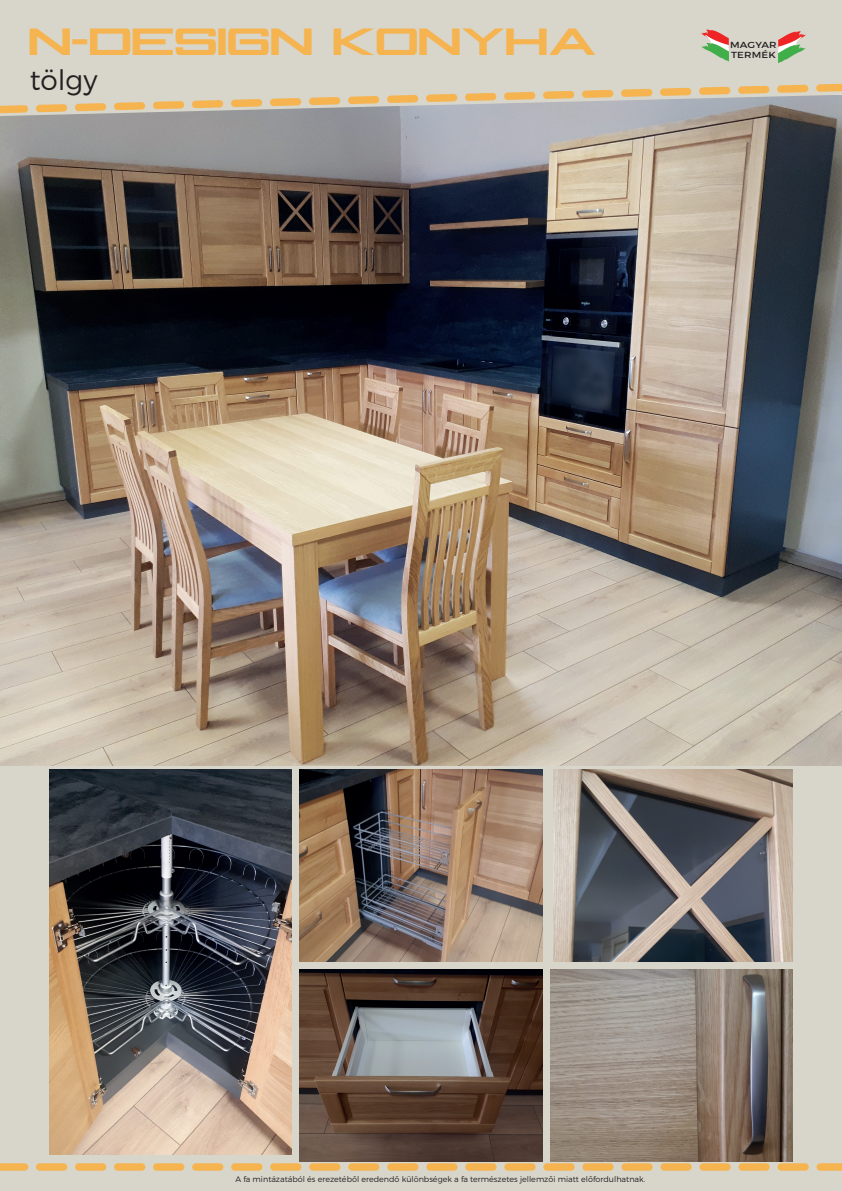
<style>
.page{position:relative;width:842px;height:1191px;background:#fff}
.page>*{position:absolute;margin:0;border:0;box-sizing:border-box;transform-origin:0 0}
.t1{font:37px "Be A Pro";color:#f5b44f;scale:.73 1}
.t2{font:300 28px "Montserrat";color:#231f20}
.t3{font:8.8px/9.6px "Montserrat";letter-spacing:.01em;color:#231f20;scale:1.18 1}
.t4{font:300 8px "Montserrat";color:#231f20}
</style>
<div class="page">
<div style="left:0;top:751px;width:842px;height:440px;background:#d8d5cb"></div>
<img style="left:0;top:116px;width:842px;height:649px">
<svg style="left:0;top:0;width:842px;height:116px;background:#d2d0c7"></svg>
<svg style="left:0;top:105px;width:28px;height:8px"></svg>
<svg style="left:36px;top:104px;width:31px;height:8px"></svg>
<svg style="left:75px;top:103px;width:31px;height:8px"></svg>
<svg style="left:114px;top:102px;width:31px;height:8px"></svg>
<svg style="left:153px;top:101px;width:31px;height:8px"></svg>
<svg style="left:192px;top:100px;width:31px;height:8px"></svg>
<svg style="left:231px;top:99px;width:31px;height:8px"></svg>
<svg style="left:270px;top:98px;width:31px;height:8px"></svg>
<svg style="left:309px;top:97px;width:31px;height:8px"></svg>
<svg style="left:348px;top:96px;width:31px;height:8px"></svg>
<svg style="left:387px;top:95px;width:31px;height:8px"></svg>
<svg style="left:426px;top:94px;width:31px;height:8px"></svg>
<svg style="left:465px;top:93px;width:31px;height:8px"></svg>
<svg style="left:504px;top:92px;width:31px;height:8px"></svg>
<svg style="left:543px;top:91px;width:31px;height:8px"></svg>
<svg style="left:582px;top:90px;width:31px;height:8px"></svg>
<svg style="left:621px;top:89px;width:31px;height:8px"></svg>
<svg style="left:660px;top:88px;width:31px;height:8px"></svg>
<svg style="left:699px;top:87px;width:31px;height:8px"></svg>
<svg style="left:738px;top:86px;width:31px;height:8px"></svg>
<svg style="left:777px;top:85px;width:31px;height:8px"></svg>
<svg style="left:816px;top:84px;width:26px;height:8px"></svg>
<svg style="left:701px;top:29px;width:28px;height:33px"></svg>
<svg style="left:778px;top:31px;width:28px;height:32px"></svg>
<img style="left:300px;top:769px;width:242px;height:192px">
<img style="left:49px;top:769px;width:242px;height:386px">
<img style="left:554px;top:769px;width:239px;height:192px">
<img style="left:300px;top:969px;width:242px;height:192px">
<img style="left:551px;top:969px;width:242px;height:192px">
<svg style="left:0;top:1163px;width:28px;height:7px"></svg>
<div style="left:36px;top:1163px;width:31px;height:7px;background:#f5b44f;border-radius:4px"></div>
<div style="left:75px;top:1163px;width:31px;height:7px;background:#f5b44f;border-radius:4px"></div>
<div style="left:114px;top:1163px;width:31px;height:7px;background:#f5b44f;border-radius:4px"></div>
<div style="left:153px;top:1163px;width:31px;height:7px;background:#f5b44f;border-radius:4px"></div>
<div style="left:192px;top:1163px;width:31px;height:7px;background:#f5b44f;border-radius:4px"></div>
<div style="left:231px;top:1163px;width:31px;height:7px;background:#f5b44f;border-radius:4px"></div>
<div style="left:270px;top:1163px;width:31px;height:7px;background:#f5b44f;border-radius:4px"></div>
<div style="left:309px;top:1163px;width:31px;height:7px;background:#f5b44f;border-radius:4px"></div>
<div style="left:348px;top:1163px;width:31px;height:7px;background:#f5b44f;border-radius:4px"></div>
<div style="left:387px;top:1163px;width:31px;height:7px;background:#f5b44f;border-radius:4px"></div>
<div style="left:426px;top:1163px;width:31px;height:7px;background:#f5b44f;border-radius:4px"></div>
<div style="left:465px;top:1163px;width:32px;height:7px;background:#f5b44f;border-radius:4px"></div>
<div style="left:504px;top:1163px;width:32px;height:7px;background:#f5b44f;border-radius:4px"></div>
<div style="left:543px;top:1163px;width:32px;height:7px;background:#f5b44f;border-radius:4px"></div>
<div style="left:582px;top:1163px;width:32px;height:7px;background:#f5b44f;border-radius:4px"></div>
<div style="left:621px;top:1163px;width:32px;height:7px;background:#f5b44f;border-radius:4px"></div>
<div style="left:660px;top:1163px;width:32px;height:7px;background:#f5b44f;border-radius:4px"></div>
<div style="left:699px;top:1163px;width:32px;height:7px;background:#f5b44f;border-radius:4px"></div>
<div style="left:738px;top:1163px;width:32px;height:7px;background:#f5b44f;border-radius:4px"></div>
<div style="left:777px;top:1163px;width:32px;height:7px;background:#f5b44f;border-radius:4px"></div>
<svg style="left:816px;top:1163px;width:26px;height:7px"></svg>
<h1 class="t1" style="left:30px;top:28px;width:780px">N-DESIGN KONYHA</h1>
<h2 class="t2" style="left:30px;top:63px;width:69px">tölgy</h2>
<p class="t3" style="left:730px;top:40px;width:41px">MAGYAR<br>TERMÉK</p>
<p class="t4" style="left:236px;top:1174px;width:411px">A fa mintázatából és erezetéből eredendő különbségek a fa természetes jellemzői miatt előfordulhatnak.</p>
</div>
